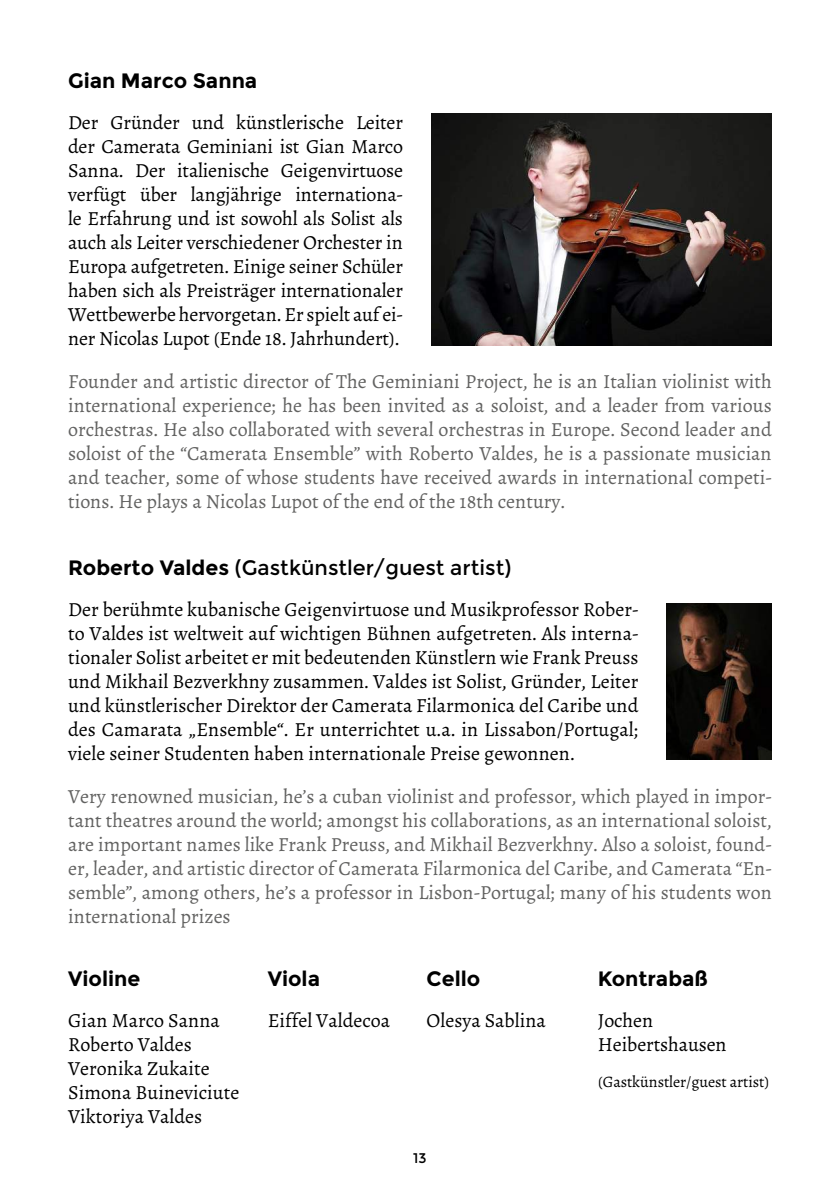
<style>
.page{position:relative;width:840px;height:1191px;background:#fff}
.page>*{position:absolute;margin:0;border:0;box-sizing:border-box;transform-origin:0 0}
.t1{font:700 20.8px "Montserrat";color:#000}
.t2{font:20.8px "Montserrat";color:#000}
.t3{font:20px/24px "Alegreya";color:#000;text-align:justify}
.t4{font:20px/24px "Alegreya";color:#626261;text-align:justify}
.t5{font:16px "Alegreya";letter-spacing:-.005em;color:#000}
.t6{font:14px "Montserrat";color:#000}
.s1{font-weight:700}
</style>
<div class="page">
<img style="left:431px;top:114px;width:340px;height:231px">
<img style="left:666px;top:603px;width:105px;height:156px">
<p class="t1" style="left:68px;top:68px;width:191px">Gian Marco Sanna</p>
<p class="t3" style="left:68px;top:111px;width:336px">Der Gründer und künstlerische Leiter der Camerata Geminiani ist Gian Marco Sanna. Der italienische Geigenvirtuose verfügt über langjährige internationa&shy;le Erfahrung und ist sowohl als Solist als auch als Leiter verschiedener Orchester in Europa aufgetreten. Einige seiner Schüler haben sich als Preisträger internationaler Wettbewerbe hervorgetan. Er spielt auf ei&shy;ner Nicolas Lupot (Ende 18. Jahrhundert).</p>
<p class="t4" style="left:68px;top:370px;width:704px">Founder and artistic director of The Geminiani Project, he is an Italian violinist with international experience; he has been invited as a soloist, and a leader from various orchestras. He also collaborated with several orchestras in Europe. Second leader and soloist of the “Camerata Ensemble” with Roberto Valdes, he is a passionate musician and teacher, some of whose students have received awards in international competi&shy;tions. He plays a Nicolas Lupot of the end of the 18th century.</p>
<p class="t2" style="left:68px;top:555px;width:444px"><span class="s1">Roberto Valdes</span> (Gastkünstler/guest artist)</p>
<p class="t3" style="left:68px;top:597px;width:571px">Der berühmte kubanische Geigenvirtuose und Musikprofessor Rober&shy;to Valdes ist weltweit auf wichtigen Bühnen aufgetreten. Als interna&shy;tionaler Solist arbeitet er mit bedeutenden Künstlern wie Frank Preuss und Mikhail Bezverkhny zusammen. Valdes ist Solist, Gründer, Leiter und künstlerischer Direktor der Camerata Filarmonica del Caribe und des Camarata „Ensemble“. Er unterrichtet u.a. in Lissabon/Portugal; viele seiner Studenten haben internationale Preise gewonnen.</p>
<p class="t4" style="left:68px;top:784px;width:705px">Very renowned musician, he’s a cuban violinist and professor, which played in impor&shy;tant theatres around the world; amongst his collaborations, as an international soloist, are important names like Frank Preuss, and Mikhail Bezverkhny. Also a soloist, found&shy;er, leader, and artistic director of Camerata Filarmonica del Caribe, and Camerata “En&shy;semble”, among others, he’s a professor in Lisbon-Portugal; many of his students won international prizes</p>
<p class="t1" style="left:68px;top:966px;width:74px">Violine</p>
<p class="t3" style="left:68px;top:1008px;width:173px;text-align:left">Gian Marco Sanna<br>Roberto Valdes<br>Veronika Zukaite<br>Simona Buineviciute<br>Viktoriya Valdes</p>
<p class="t1" style="left:267px;top:966px;width:54px">Viola</p>
<p class="t3" style="left:267px;top:1008px;width:124px">Eiffel Valdecoa</p>
<p class="t1" style="left:426px;top:966px;width:55px">Cello</p>
<p class="t3" style="left:426px;top:1008px;width:121px">Olesya Sablina</p>
<p class="t6" style="left:413px;top:1149px;width:15px">13</p>
<p class="t1" style="left:597px;top:966px;width:112px">Kontrabaß</p>
<p class="t3" style="left:597px;top:1008px;width:130px">Jochen<br>Heibertshausen</p>
<p class="t5" style="left:597px;top:1072px;width:173px">(Gastkünstler/guest artist)</p>
</div>
